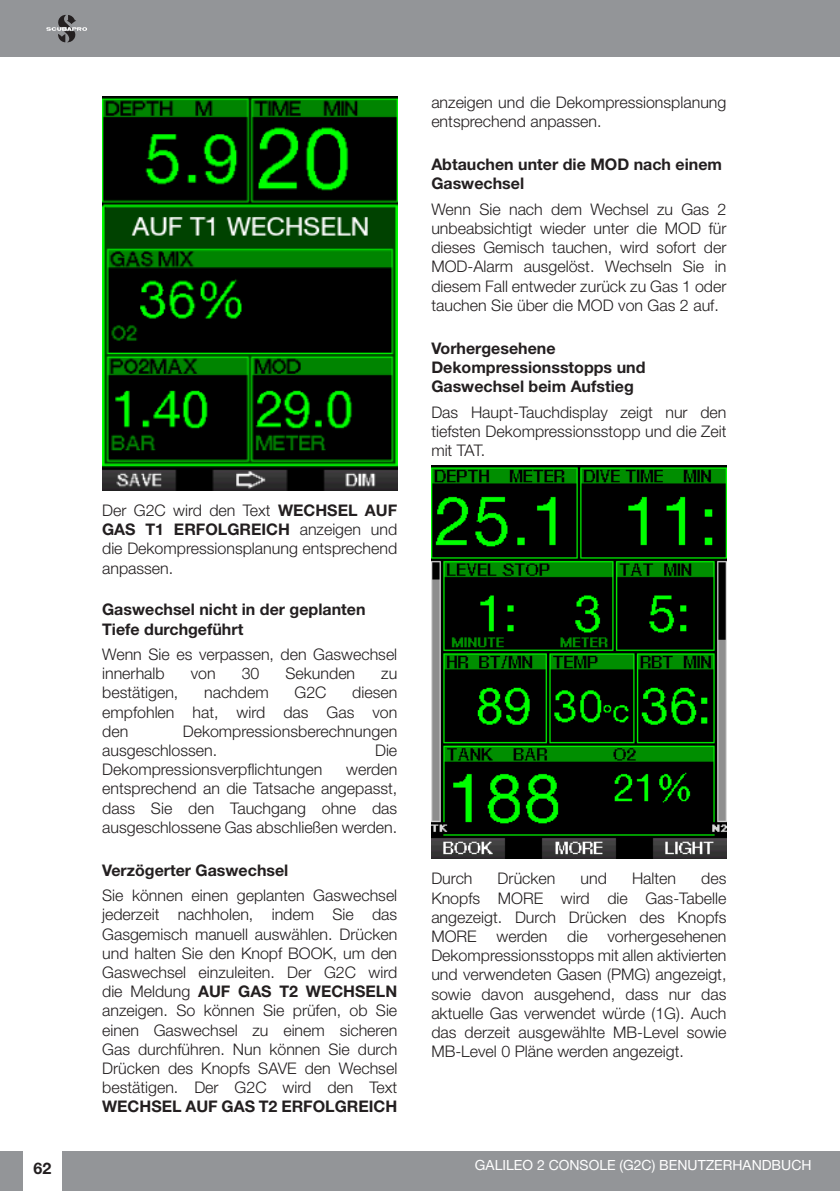
<style>
.page{position:relative;width:840px;height:1191px;background:#fff}
.page>*{position:absolute;margin:0;border:0;box-sizing:border-box;transform-origin:0 0}
.t1{font:300 16px/19.2px "Helvetica Neue LT Std";color:#231f20;text-align:justify}
.t2{font:700 16px/19.2px "Helvetica Neue LT Std";color:#231f20}
.t3{font:14px "Helvetica Neue LT Std";color:#fff}
.s1{font-weight:700}
</style>
<div class="page">
<hr style="left:839px;top:0;width:1px;height:57px;background:#939598">
<div style="left:62px;top:1151px;width:777px;height:40px;background:#939598"></div>
<hr style="left:839px;top:1151px;width:1px;height:40px;background:#939598">
<div style="left:0;top:1151px;width:23px;height:40px;background:#939598"></div>
<div style="left:0;top:0;width:839px;height:57px;background:#939598"></div>
<svg style="left:46px;top:15px;width:41px;height:27px"></svg>
<img style="left:102px;top:97px;width:295px;height:393px">
<img style="left:431px;top:465px;width:295px;height:393px">
<p class="t1" style="left:102px;top:500px;width:296px">Der G2C wird den Text <span class="s1">WECHSEL AUF GAS T1 ERFOLGREICH</span> anzeigen und die Dekompressionsplanung entsprechend anpassen.</p>
<p class="t2" style="left:102px;top:600px;width:265px">Gaswechsel nicht in der geplanten<br>Tiefe durchgeführt</p>
<p class="t1" style="left:102px;top:644px;width:296px">Wenn Sie es verpassen, den Gaswechsel innerhalb</p>
<p class="t1" style="left:191px;top:663px;width:26px">von</p>
<p class="t1" style="left:241px;top:663px;width:19px">30</p>
<p class="t1" style="left:285px;top:663px;width:71px">Sekunden</p>
<p class="t1" style="left:381px;top:663px;width:17px">zu</p>
<p class="t1" style="left:102px;top:682px;width:78px">bestätigen,</p>
<p class="t1" style="left:204px;top:682px;width:66px">nachdem</p>
<p class="t1" style="left:294px;top:682px;width:34px">G2C</p>
<p class="t1" style="left:102px;top:682px;width:296px;text-indent:250px">diesen empfohlen hat, wird das Gas von den</p>
<p class="t1" style="left:102px;top:721px;width:296px;text-indent:81px">Dekompressionsberechnungen ausgeschlossen.</p>
<p class="t1" style="left:375px;top:740px;width:24px">Die</p>
<p class="t1" style="left:102px;top:759px;width:296px;text-indent:244px">werden entsprechend an die Tatsache angepasst, dass Sie den Tauchgang ohne das ausgeschlossene Gas abschließen werden.</p>
<p class="t2" style="left:102px;top:860px;width:188px">Verzögerter Gaswechsel</p>
<p class="t1" style="left:102px;top:885px;width:296px">Sie können einen geplanten Gaswechsel jederzeit nachholen, indem Sie das Gasgemisch manuell auswählen. Drücken und halten Sie den Knopf BOOK, um den Gaswechsel einzuleiten. Der G2C wird die Meldung <span class="s1">AUF GAS T2 WECHSELN </span>anzeigen. So können Sie prüfen, ob Sie einen Gaswechsel zu einem sicheren Gas durchführen. Nun können Sie durch Drücken des Knopfs SAVE den Wechsel bestätigen. Der G2C wird den Text</p>
<p class="t2" style="left:102px;top:1096px;width:296px">WECHSEL AUF GAS T2 ERFOLGREICH</p>
<p class="t1" style="left:102px;top:759px;width:221px">Dekompressionsverpflichtungen</p>
<p class="t1" style="left:431px;top:92px;width:296px">anzeigen und die Dekompressionsplanung entsprechend anpassen.</p>
<p class="t2" style="left:431px;top:155px;width:292px">Abtauchen unter die MOD nach einem<br>Gaswechsel</p>
<p class="t1" style="left:431px;top:199px;width:296px">Wenn Sie nach dem Wechsel zu Gas 2 unbeabsichtigt wieder unter die MOD für dieses Gemisch tauchen, wird sofort der MOD-Alarm ausgelöst. Wechseln Sie in diesem Fall entweder zurück zu Gas 1 oder tauchen Sie über die MOD von Gas 2 auf.</p>
<p class="t2" style="left:431px;top:338px;width:215px">Vorhergesehene<br>Dekompressionsstopps und<br>Gaswechsel beim Aufstieg</p>
<p class="t1" style="left:431px;top:402px;width:296px">Das Haupt-Tauchdisplay zeigt nur den tiefsten Dekompressionsstopp und die Zeit mit TAT.</p>
<p class="t1" style="left:431px;top:868px;width:296px;text-indent:270px">des Knopfs MORE wird die Gas-Tabelle angezeigt. Durch Drücken des Knopfs MORE werden die vorhergesehenen Dekompressionsstopps mit allen aktivierten und verwendeten Gasen (PMG) angezeigt, sowie davon ausgehend, dass nur das aktuelle Gas verwendet würde (1G). Auch das derzeit ausgewählte MB-Level sowie MB-Level 0 Pläne werden angezeigt.</p>
<p class="t1" style="left:431px;top:868px;width:43px">Durch</p>
<p class="t1" style="left:497px;top:868px;width:59px">Drücken</p>
<p class="t1" style="left:580px;top:868px;width:28px">und</p>
<p class="t1" style="left:631px;top:868px;width:46px">Halten</p>
<p class="t2" style="left:34px;top:1158px;width:19px">62</p>
<p class="t3" style="left:474px;top:1156px;width:338px">GALILEO 2 CONSOLE (G2C) BENUTZERHANDBUCH</p>
</div>
